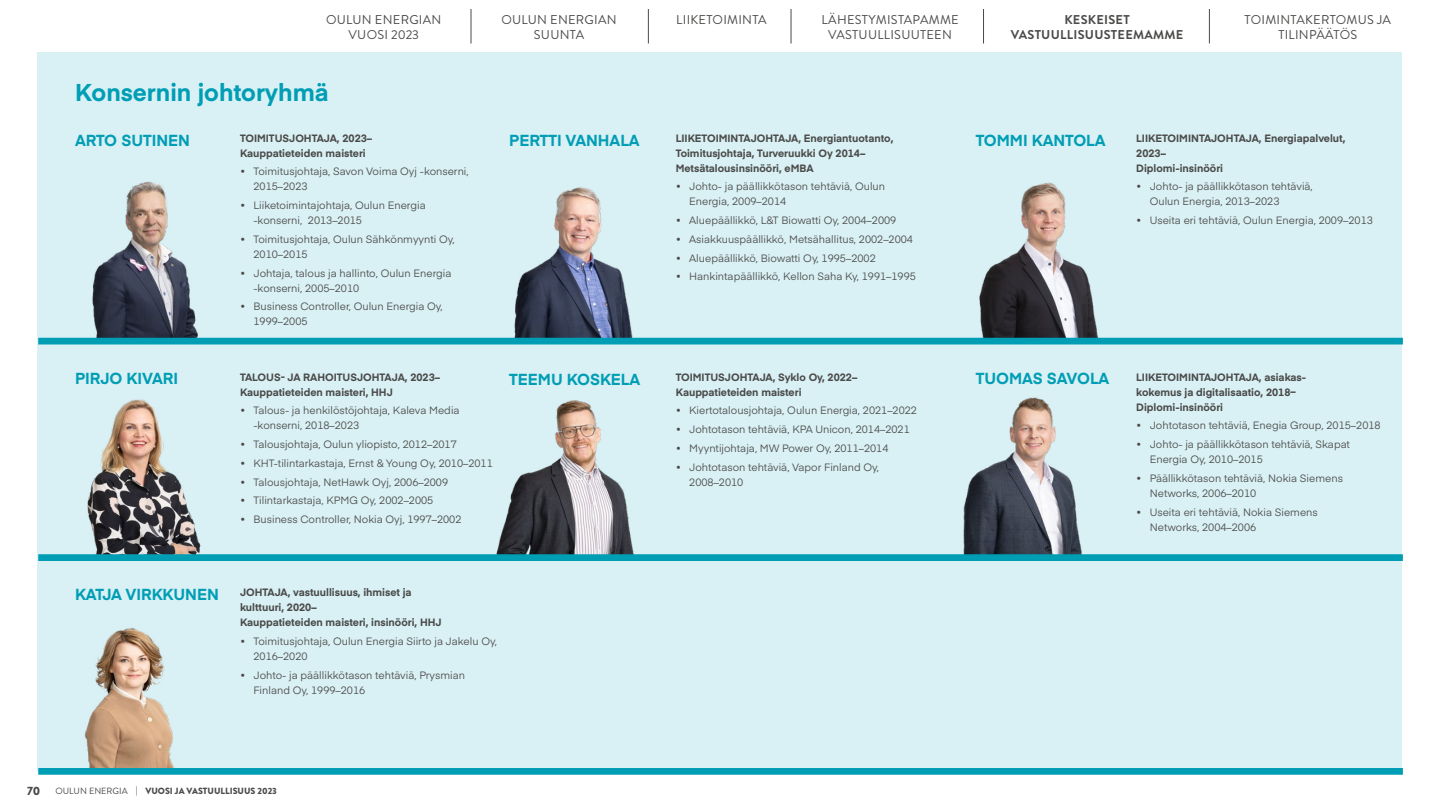
<style>
.page{position:relative;width:1440px;height:810px;background:#fff}
.page>*{position:absolute;margin:0;border:0;box-sizing:border-box;transform-origin:0 0}
.t1{font:700 24px "Eina 01";color:#009eb5}
.Nimi_hallitus_ja_jory{font:700 15.75px "Eina 01";color:#009eb5}
.t2{font:12.75px/15.3px "Brandon Grotesque";letter-spacing:.02em;color:#4a4a49;text-align:center}
.t3{font:700 12.75px/15.3px "Brandon Grotesque";letter-spacing:.02em;color:#4a4a49;text-align:center}
.t4{font:900 12px "Brandon Grotesque";color:#4a4a49}
.t5{font:10.5px/15px "Eina 01";color:#4a4a49}
.Titteli2_hallitus_ja_jory{font:700 10.5px/15px "Eina 01";color:#4a4a49}
.t6{font:900 9px "Brandon Grotesque";color:#4a4a49}
.s1{font-weight:400}
</style>
<div class="page">
<div style="left:38px;top:52px;width:1364px;height:719px;background:#d9f0f4"></div>
<hr style="left:471px;top:9px;width:1px;height:35px;background:#4a4a49">
<hr style="left:648px;top:9px;width:1px;height:35px;background:#4a4a49">
<hr style="left:791px;top:9px;width:1px;height:35px;background:#4a4a49">
<hr style="left:983px;top:9px;width:1px;height:35px;background:#4a4a49">
<hr style="left:1209px;top:9px;width:1px;height:35px;background:#4a4a49">
<img style="left:75px;top:181px;width:146px;height:157px">
<img style="left:87px;top:399px;width:114px;height:155px">
<img style="left:958px;top:182px;width:167px;height:156px">
<img style="left:496px;top:400px;width:138px;height:154px">
<img style="left:963px;top:397px;width:119px;height:157px">
<img style="left:84px;top:627px;width:90px;height:141px">
<img style="left:501px;top:187px;width:146px;height:151px">
<div style="left:38px;top:338px;width:1365px;height:6px;background:#009eb5"></div>
<div style="left:38px;top:554px;width:1365px;height:7px;background:#009eb5"></div>
<div style="left:38px;top:768px;width:1365px;height:7px;background:#009eb5"></div>
<p class="t2" style="left:326px;top:12px;width:117px">OULUN ENERGIAN<br>VUOSI 2023</p>
<p class="t2" style="left:501px;top:12px;width:117px">OULUN ENERGIAN<br>SUUNTA</p>
<p class="t2" style="left:676px;top:12px;width:92px">LIIKETOIMINTA</p>
<p class="t2" style="left:821px;top:12px;width:139px">LÄHESTYMISTAPAMME<br>VASTUULLISUUTEEN</p>
<p class="t3" style="left:1011px;top:12px;width:174px">KESKEISET<br>VASTUULLISUUSTEEMAMME</p>
<p class="t2" style="left:1245px;top:12px;width:148px">TOIMINTAKERTOMUS JA<br>TILINPÄÄTÖS</p>
<h5 class="t1" style="left:75px;top:75px;width:255px">Konsernin johtoryhmä</h5>
<p class="Nimi_hallitus_ja_jory" style="left:75px;top:128px;width:116px">ARTO SUTINEN</p>
<p class="Titteli2_hallitus_ja_jory" style="left:240px;top:130px;width:134px">TOIMITUSJOHTAJA, 2023–<br>Kauppatieteiden maisteri</p>
<p class="t5" style="left:254px;top:163px;width:217px;text-indent:-14px">• Toimitusjohtaja, Savon Voima Oyj -konserni,<br>2015–2023</p>
<p class="t5" style="left:254px;top:197px;width:174px;text-indent:-14px">• Liiketoimintajohtaja, Oulun Energia -konserni, 2013–2015</p>
<p class="t5" style="left:254px;top:231px;width:203px;text-indent:-14px">• Toimitusjohtaja, Oulun Sähkönmyynti Oy,<br>2010–2015</p>
<p class="t5" style="left:254px;top:265px;width:199px;text-indent:-14px">• Johtaja, talous ja hallinto, Oulun Energia -konserni, 2005–2010</p>
<p class="t5" style="left:254px;top:298px;width:191px;text-indent:-14px">• Business Controller, Oulun Energia Oy,<br>1999–2005</p>
<p class="Titteli2_hallitus_ja_jory" style="left:676px;top:130px;width:219px">LIIKETOIMINTAJOHTAJA, Energiantuotanto,<br>Toimitusjohtaja, Turveruukki Oy 2014–<br>Metsätalousinsinööri, eMBA</p>
<p class="t5" style="left:689px;top:178px;width:197px;text-indent:-14px">• Johto- ja päällikkötason tehtäviä, Oulun<br>Energia, 2009–2014</p>
<p class="t5" style="left:676px;top:212px;width:222px">• Aluepäällikkö, L&amp;T Biowatti Oy, 2004–2009</p>
<p class="t5" style="left:676px;top:231px;width:239px">• Asiakkuuspäällikkö, Metsähallitus, 2002–2004</p>
<p class="t5" style="left:676px;top:250px;width:202px">• Aluepäällikkö, Biowatti Oy, 1995–2002</p>
<p class="t5" style="left:676px;top:268px;width:242px">• Hankintapäällikkö, Kellon Saha Ky, 1991–1995</p>
<p class="Nimi_hallitus_ja_jory" style="left:509px;top:128px;width:132px">PERTTI VANHALA</p>
<p class="Nimi_hallitus_ja_jory" style="left:976px;top:128px;width:131px">TOMMI KANTOLA</p>
<p class="Nimi_hallitus_ja_jory" style="left:75px;top:367px;width:105px">PIRJO KIVARI</p>
<p class="Titteli2_hallitus_ja_jory" style="left:240px;top:369px;width:202px">TALOUS- JA RAHOITUSJOHTAJA, 2023–<br>Kauppatieteiden maisteri, HHJ</p>
<p class="t5" style="left:254px;top:402px;width:208px;text-indent:-14px">• Talous- ja henkilöstöjohtaja, Kaleva Media -konserni, 2018–2023</p>
<p class="t5" style="left:240px;top:436px;width:218px">• Talousjohtaja, Oulun yliopisto, 2012–2017</p>
<p class="t5" style="left:240px;top:455px;width:254px">• KHT-tilintarkastaja, Ernst &amp; Young Oy, 2010–2011</p>
<p class="t5" style="left:240px;top:474px;width:210px">• Talousjohtaja, NetHawk Oyj, 2006–2009</p>
<p class="t5" style="left:240px;top:492px;width:195px">• Tilintarkastaja, KPMG Oy, 2002–2005</p>
<p class="t5" style="left:240px;top:511px;width:223px">• Business Controller, Nokia Oyj, 1997–2002</p>
<p class="Nimi_hallitus_ja_jory" style="left:509px;top:368px;width:133px">TEEMU KOSKELA</p>
<p class="Nimi_hallitus_ja_jory" style="left:976px;top:367px;width:135px">TUOMAS SAVOLA</p>
<p class="Titteli2_hallitus_ja_jory" style="left:676px;top:369px;width:183px">TOIMITUSJOHTAJA, Syklo Oy, 2022–<br>Kauppatieteiden maisteri</p>
<p class="t5" style="left:676px;top:402px;width:243px">• Kiertotalousjohtaja, Oulun Energia, 2021–2022</p>
<p class="t5" style="left:676px;top:421px;width:236px">• Johtotason tehtäviä, KPA Unicon, 2014–2021</p>
<p class="t5" style="left:676px;top:440px;width:214px">• Myyntijohtaja, MW Power Oy, 2011–2014</p>
<p class="t5" style="left:689px;top:459px;width:191px;text-indent:-14px">• Johtotason tehtäviä, Vapor Finland Oy,<br>2008–2010</p>
<p class="Nimi_hallitus_ja_jory" style="left:75px;top:583px;width:145px">KATJA VIRKKUNEN</p>
<p class="Titteli2_hallitus_ja_jory" style="left:240px;top:584px;width:203px">JOHTAJA, vastuullisuus, ihmiset ja kulttuuri, 2020–<br>Kauppatieteiden maisteri, insinööri, HHJ</p>
<p class="t5" style="left:254px;top:633px;width:245px;text-indent:-14px">• Toimitusjohtaja, Oulun Energia Siirto ja Jakelu Oy,<br>2016–2020</p>
<p class="t5" style="left:254px;top:667px;width:213px;text-indent:-14px">• Johto- ja päällikkötason tehtäviä, Prysmian<br>Finland Oy, 1999–2016</p>
<p class="Titteli2_hallitus_ja_jory" style="left:1136px;top:130px;width:211px">LIIKETOIMINTAJOHTAJA, Energiapalvelut,<br>2023–<br>Diplomi-insinööri</p>
<p class="t5" style="left:1150px;top:178px;width:165px;text-indent:-14px">• Johto- ja päällikkötason tehtäviä,<br>Oulun Energia, 2013–2023</p>
<p class="t5" style="left:1136px;top:212px;width:238px">• Useita eri tehtäviä, Oulun Energia, 2009–2013</p>
<p class="Titteli2_hallitus_ja_jory" style="left:1136px;top:369px;width:171px">LIIKETOIMINTAJOHTAJA, asiakas&shy;kokemus ja digitalisaatio, 2018–<br>Diplomi-insinööri</p>
<p class="t5" style="left:1136px;top:417px;width:246px">• Johtotason tehtäviä, Enegia Group, 2015–2018</p>
<p class="t5" style="left:1150px;top:436px;width:202px;text-indent:-14px">• Johto- ja päällikkötason tehtäviä, Skapat<br>Energia Oy, 2010–2015</p>
<p class="t5" style="left:1150px;top:470px;width:195px;text-indent:-14px">• Päällikkötason tehtäviä, Nokia Siemens<br>Networks, 2006–2010</p>
<p class="t5" style="left:1150px;top:504px;width:170px;text-indent:-14px">• Useita eri tehtäviä, Nokia Siemens<br>Networks, 2004–2006</p>
<p class="t4" style="left:27px;top:782px;width:15px">70</p>
<p class="t6" style="left:56px;top:784px;width:223px"><span class="s1">OULUN ENERGIA |</span> VUOSI JA VASTUULLISUUS 2023</p>
</div>
